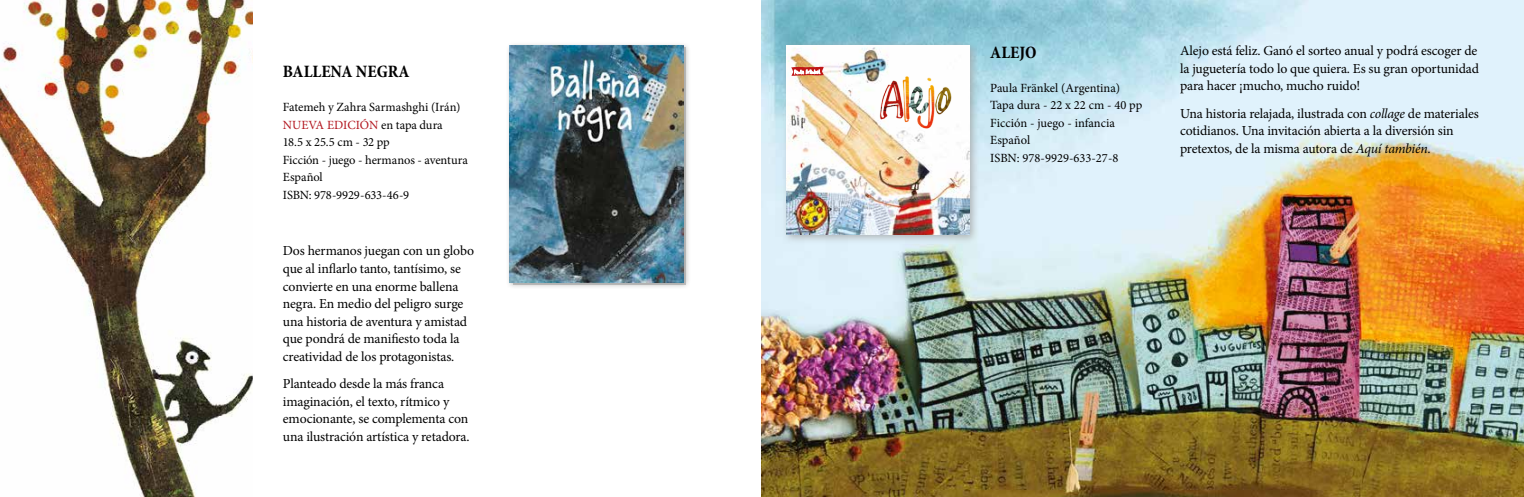
<style>
.page{position:relative;width:1524px;height:497px;background:#fff}
.page>*{position:absolute;margin:0;border:0;box-sizing:border-box;transform-origin:0 0}
.t1{font:700 condensed 17.5px "Minion Pro";color:#000}
.t2{font:13.75px/17.5px "Minion Pro";letter-spacing:-.01em;color:#000}
.t3{font:12.5px/17.5px "Minion Pro";letter-spacing:-.005em;color:#000}
.s1{color:#b31720}
.s2{font-style:italic}
</style>
<div class="page">
<img style="left:0;top:0;width:252px;height:496px">
<div style="left:506px;top:41px;width:185px;height:248px;background:#9d9d9c;opacity:.75"></div>
<img style="left:509px;top:45px;width:174px;height:237px">
<img style="left:762px;top:0;width:762px;height:496px">
<div style="left:781px;top:40px;width:198px;height:204px;background:#9d9d9c;opacity:.75"></div>
<img style="left:786px;top:45px;width:183px;height:189px">
<img style="left:876px;top:74px;width:79px;height:55px">
<svg style="left:791px;top:67px;width:32px;height:9px"></svg>
<p class="t1" style="left:283px;top:59px;width:128px">BALLENA NEGRA</p>
<p class="t3" style="left:283px;top:98px;width:187px">Fatemeh y Zahra Sarmashghi (Irán)<br><span class="s1">NUEVA EDICIÓN</span> en tapa dura<br>18.5 x 25.5 cm - 32 pp<br>Ficción - juego - hermanos - aventura<br>Español<br>ISBN: 978-9929-633-46-9</p>
<p class="t2" style="left:283px;top:242px;width:193px">Dos hermanos juegan con un globo que al inflarlo tanto, tantísimo, se convierte en una enorme ballena negra. En medio del peligro surge una historia de aventura y amistad que pondrá de manifiesto toda la creatividad de los protagonistas.</p>
<p class="t2" style="left:283px;top:374px;width:188px">Planteado desde la más franca imaginación, el texto, rítmico y emocionante, se complementa con una ilustración artística y retadora.</p>
<p class="t1" style="left:990px;top:40px;width:48px">ALEJO</p>
<p class="t3" style="left:990px;top:79px;width:153px">Paula Fränkel (Argentina)<br>Tapa dura - 22 x 22 cm - 40 pp<br>Ficción - juego - infancia<br>Español<br>ISBN: 978-9929-633-27-8</p>
<p class="t2" style="left:1180px;top:42px;width:300px">Alejo está feliz. Ganó el sorteo anual y podrá escoger de la juguetería todo lo que quiera. Es su gran oportunidad para hacer ¡mucho, mucho ruido!</p>
<p class="t2" style="left:1180px;top:104px;width:300px">Una historia relajada, ilustrada con <span class="s2">collage</span> de materiales cotidianos. Una invitación abierta a la diversión sin pretextos, de la misma autora de <span class="s2">Aquí también.</span></p>
</div>
